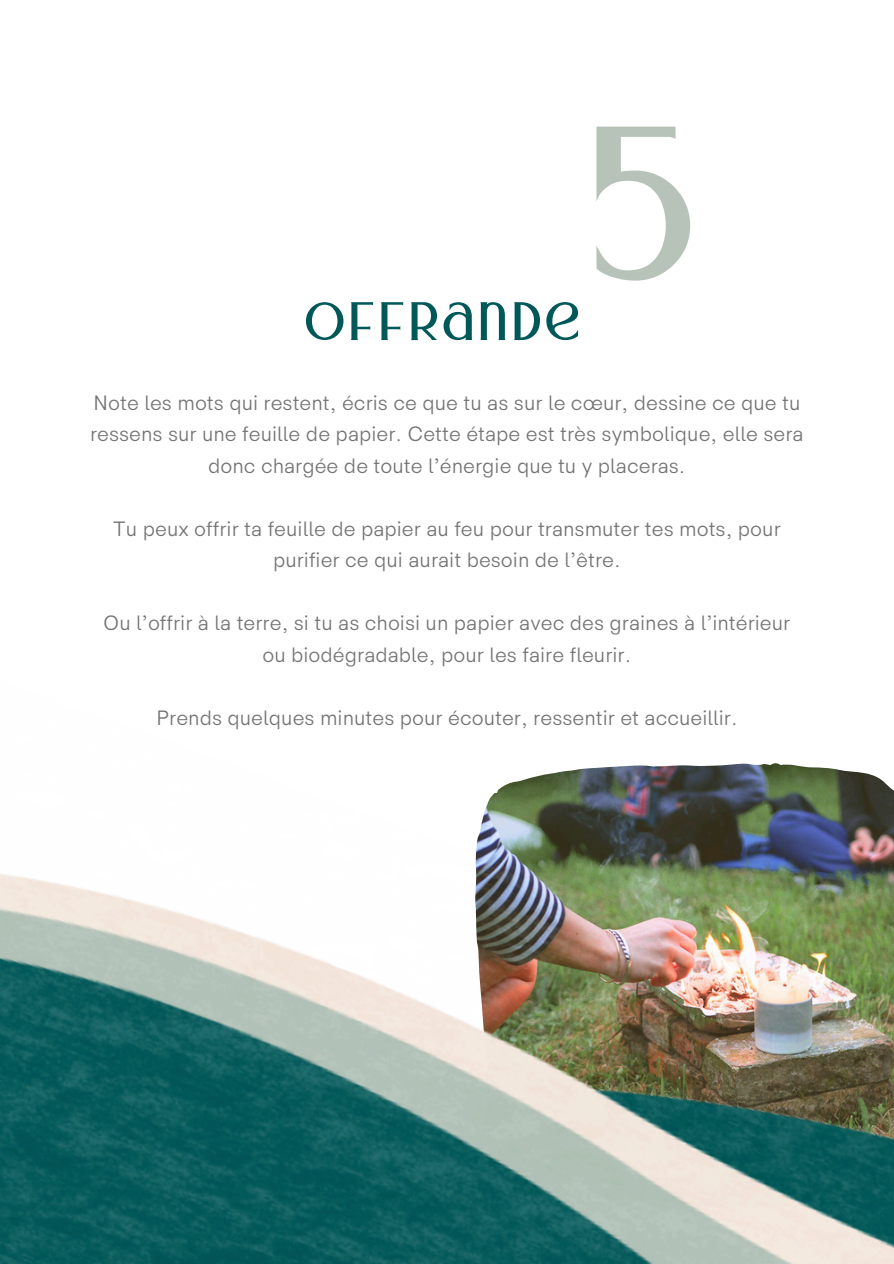
<style>
.page{position:relative;width:894px;height:1264px;background:#fff}
.page>*{position:absolute;margin:0;border:0;box-sizing:border-box;transform-origin:0 0}
.t1{font:256.5px "Al Murberry Bold";color:#b7c3b9}
.t2{font:63px "Al Murberry Bold";color:#005859}
.t3{font:21px/31.5px "HK Sentiments";color:#737373;text-align:center}
</style>
<div class="page">
<img style="left:0;top:763px;width:893px;height:500px">
<p class="t2" style="left:307px;top:289px;width:280px">OFFRANDE</p>
<p class="t1" style="left:596px;top:75px;width:125px">5</p>
<h1 class="t3" style="left:90px;top:388px;width:715px">Note les mots qui restent, écris ce que tu as sur le cœur, dessine ce que tu ressens sur une feuille de papier. Cette étape est très symbolique, elle sera donc chargée de toute l’énergie que tu y placeras.</h1>
<p class="t3" style="left:113px;top:514px;width:669px">Tu peux offrir ta feuille de papier au feu pour transmuter tes mots, pour purifier ce qui aurait besoin de l’être.</p>
<p class="t3" style="left:103px;top:608px;width:688px">Ou l’offrir à la terre, si tu as choisi un papier avec des graines à l’intérieur ou biodégradable, pour les faire fleurir.</p>
<p class="t3" style="left:156px;top:703px;width:583px">Prends quelques minutes pour écouter, ressentir et accueillir.</p>
</div>
